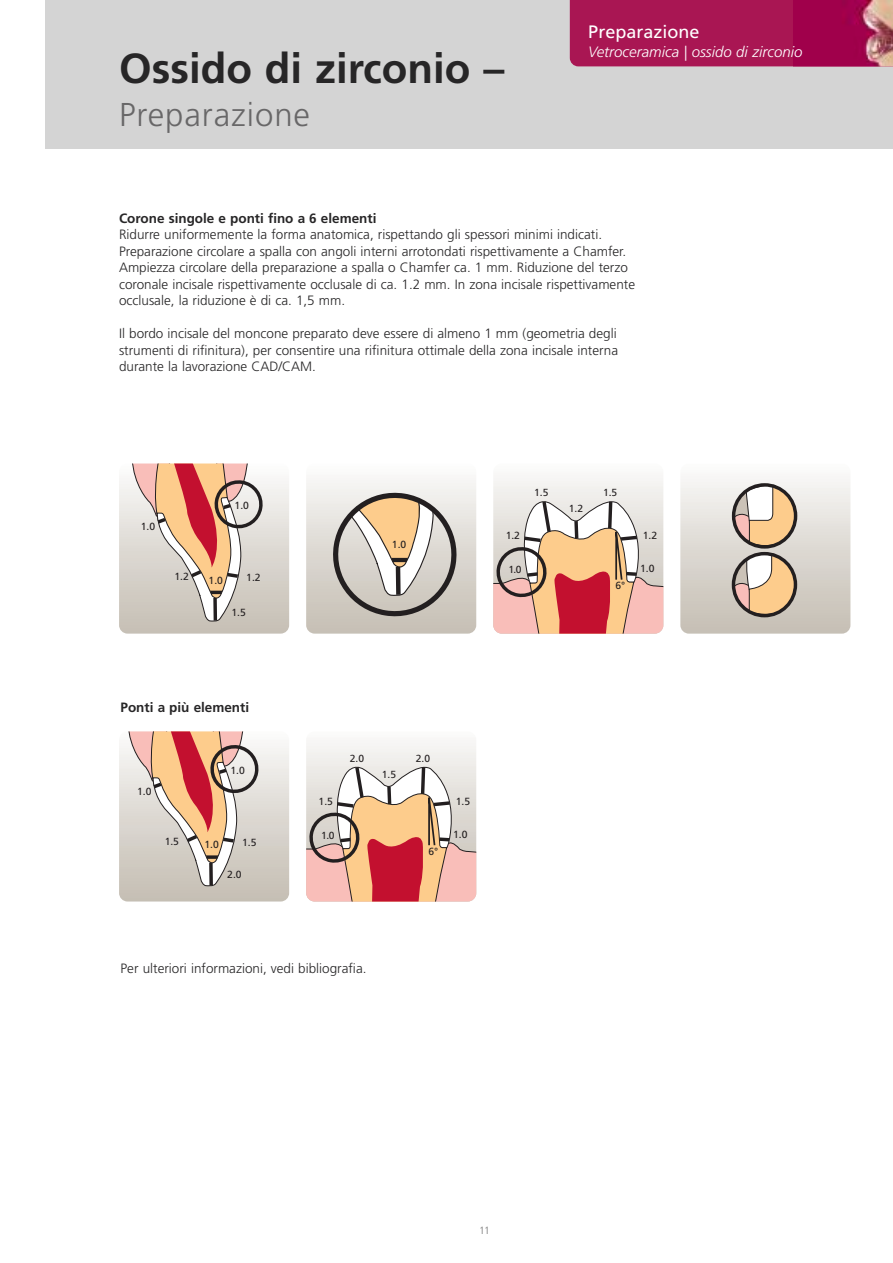
<style>
.page{position:relative;width:893px;height:1263px;background:#fff}
.page>*{position:absolute;margin:0;border:0;box-sizing:border-box;transform-origin:0 0}
.t1{font:700 42px "Frutiger";color:#272627}
.t2{font:300 33px "Frutiger";letter-spacing:.03em;color:#686768}
.t3{font:18px "Frutiger";color:#fff}
.t4{font:italic 300 15px "Frutiger";color:#fff}
.t5{font:300 13.5px/16.5px "Frutiger";color:#272627}
.t6{font:700 13.5px "Frutiger";color:#272627}
.t7{font:condensed 10.5px "Frutiger";color:#939393}
.t8{font:10.35px "Frutiger";color:#231f20}
.t9{font:10.2px "Frutiger";color:#231f20}
</style>
<div class="page">
<div style="left:45px;top:0;width:848px;height:148px;background:#d4d4d4"></div>
<div style="left:570px;top:0;width:323px;height:66px;background:#a91653"></div>
<img style="left:793px;top:1px;width:100px;height:65px">
<div style="left:119px;top:463px;width:170px;height:171px;background:linear-gradient(to bottom,#fbfbfa,#c4bdb2);border-radius:9px"></div>
<svg style="left:131px;top:463px;width:135px;height:159px;background:#d8b8aa"></svg>
<div style="left:493px;top:463px;width:170px;height:171px;background:#f5f4f2;border-radius:9px"></div>
<svg style="left:493px;top:500px;width:170px;height:134px"></svg>
<div style="left:680px;top:463px;width:170px;height:171px;background:linear-gradient(to bottom,#fafaf9,#c3bcb1);border-radius:9px"></div>
<svg style="left:732px;top:481px;width:64px;height:149px"></svg>
<div style="left:732px;top:483px;width:65px;height:66px;border:3px solid #231f20;border-radius:50%"></div>
<div style="left:306px;top:463px;width:170px;height:171px;background:linear-gradient(to bottom,#fbfbfa,#c4bdb2);border-radius:9px"></div>
<svg style="left:330px;top:484px;width:134px;height:140px"></svg>
<div style="left:119px;top:731px;width:170px;height:170px;background:linear-gradient(to bottom,#faf9f8,#c4bcb1);border-radius:9px"></div>
<svg style="left:127px;top:731px;width:135px;height:157px;background:#d8b9ab"></svg>
<div style="left:306px;top:731px;width:170px;height:170px;background:#f4f3f1;border-radius:9px"></div>
<svg style="left:306px;top:766px;width:170px;height:135px"></svg>
<h1 class="t1" style="left:119px;top:51px;width:387px">Ossido di zirconio –</h1>
<h2 class="t2" style="left:119px;top:101px;width:193px">Preparazione</h2>
<h3 class="t3" style="left:588px;top:24px;width:113px">Preparazione</h3>
<p class="t4" style="left:588px;top:46px;width:216px">Vetroceramica | ossido di zirconio</p>
<p class="t6" style="left:119px;top:213px;width:259px">Corone singole e ponti fino a 6 elementi</p>
<p class="t5" style="left:119px;top:227px;width:517px">Ridurre uniformemente la forma anatomica, rispettando gli spessori minimi indicati.<br>Preparazione circolare a spalla con angoli interni arrotondati rispettivamente a Chamfer.<br>Ampiezza circolare della preparazione a spalla o Chamfer ca. 1 mm. Riduzione del terzo coronale incisale rispettivamente occlusale di ca. 1.2 mm. In zona incisale rispettivamente occlusale, la riduzione è di ca. 1,5 mm.</p>
<p class="t5" style="left:119px;top:326px;width:501px;text-align:justify">Il bordo incisale del moncone preparato deve essere di almeno 1 mm (geometria degli strumenti di rifinitura), per consentire una rifinitura ottimale della zona incisale interna durante la lavorazione CAD/CAM.</p>
<p class="t8" style="left:141px;top:522px;width:16px">1.0</p>
<p class="t8" style="left:174px;top:572px;width:16px">1.2</p>
<p class="t8" style="left:235px;top:501px;width:16px">1.0</p>
<p class="t8" style="left:209px;top:576px;width:16px">1.0</p>
<p class="t8" style="left:246px;top:573px;width:16px">1.2</p>
<p class="t8" style="left:231px;top:608px;width:16px">1.5</p>
<p class="t6" style="left:121px;top:701px;width:130px">Ponti a più elementi</p>
<p class="t8" style="left:137px;top:787px;width:16px">1.0</p>
<p class="t8" style="left:165px;top:837px;width:16px">1.5</p>
<p class="t8" style="left:230px;top:766px;width:16px">1.0</p>
<p class="t8" style="left:204px;top:840px;width:16px">1.0</p>
<p class="t8" style="left:242px;top:838px;width:16px">1.5</p>
<p class="t8" style="left:227px;top:870px;width:16px">2.0</p>
<p class="t8" style="left:392px;top:540px;width:16px">1.0</p>
<p class="t8" style="left:319px;top:797px;width:16px">1.5</p>
<p class="t9" style="left:350px;top:754px;width:16px">2.0</p>
<p class="t9" style="left:382px;top:770px;width:16px">1.5</p>
<p class="t9" style="left:416px;top:754px;width:16px">2.0</p>
<p class="t8" style="left:456px;top:797px;width:16px">1.5</p>
<p class="t9" style="left:321px;top:831px;width:15px">1.0</p>
<p class="t8" style="left:453px;top:830px;width:16px">1.0</p>
<p class="t8" style="left:428px;top:847px;width:11px">6°</p>
<p class="t5" style="left:121px;top:961px;width:247px">Per ulteriori informazioni, vedi bibliografia.</p>
<p class="t8" style="left:506px;top:532px;width:16px">1.2</p>
<p class="t9" style="left:534px;top:489px;width:16px">1.5</p>
<p class="t9" style="left:569px;top:504px;width:16px">1.2</p>
<p class="t9" style="left:603px;top:489px;width:16px">1.5</p>
<p class="t8" style="left:643px;top:532px;width:16px">1.2</p>
<p class="t9" style="left:508px;top:565px;width:15px">1.0</p>
<p class="t8" style="left:640px;top:564px;width:16px">1.0</p>
<p class="t8" style="left:615px;top:582px;width:11px">6°</p>
<p class="t7" style="left:480px;top:1226px;width:12px">11</p>
</div>
